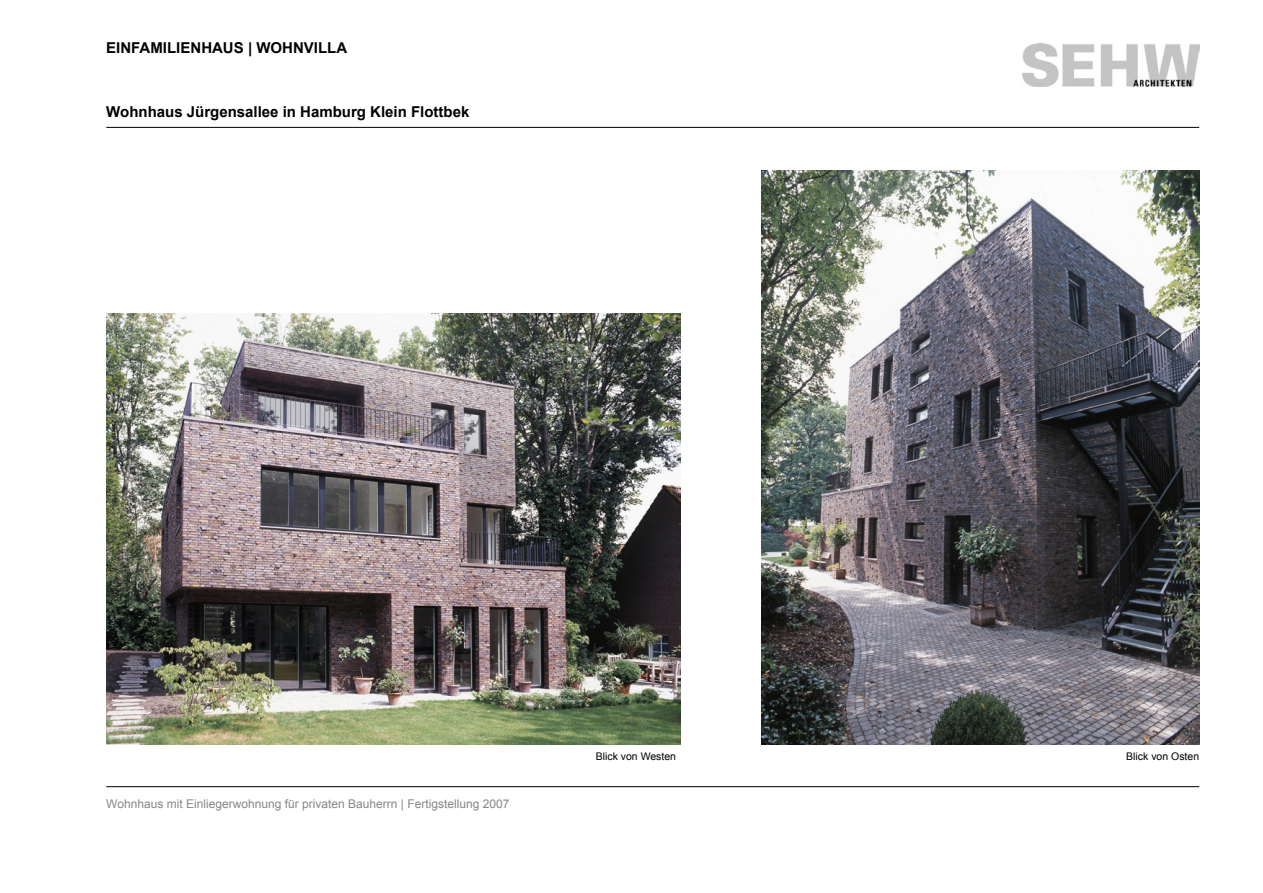
<style>
.page{position:relative;width:1263px;height:893px;background:#fff}
.page>*{position:absolute;margin:0;border:0;box-sizing:border-box;transform-origin:0 0}
.t1{font:700 15px "Arial";color:#000}
.t2{font:12px "Arial";color:#868788}
.t3{font:10.5px "Arial";color:#000}
</style>
<div class="page">
<hr style="left:106px;top:127px;width:1093px;height:1px;background:#000">
<hr style="left:106px;top:786px;width:1093px;height:1px;background:#000">
<img style="left:1023px;top:44px;width:176px;height:42px">
<img style="left:761px;top:170px;width:438px;height:574px">
<img style="left:106px;top:314px;width:574px;height:430px">
<p class="t1" style="left:106px;top:38px;width:242px">Einfamilienhaus | Wohnvilla</p>
<p class="t1" style="left:106px;top:102px;width:365px">Wohnhaus Jürgensallee in Hamburg Klein Flottbek</p>
<p class="t2" style="left:106px;top:796px;width:405px">Wohnhaus mit Einliegerwohnung für privaten Bauherrn | Fertigstellung 2007</p>
<p class="t3" style="left:596px;top:750px;width:82px">Blick von Westen</p>
<p class="t3" style="left:1126px;top:750px;width:74px">Blick von Osten</p>
</div>
